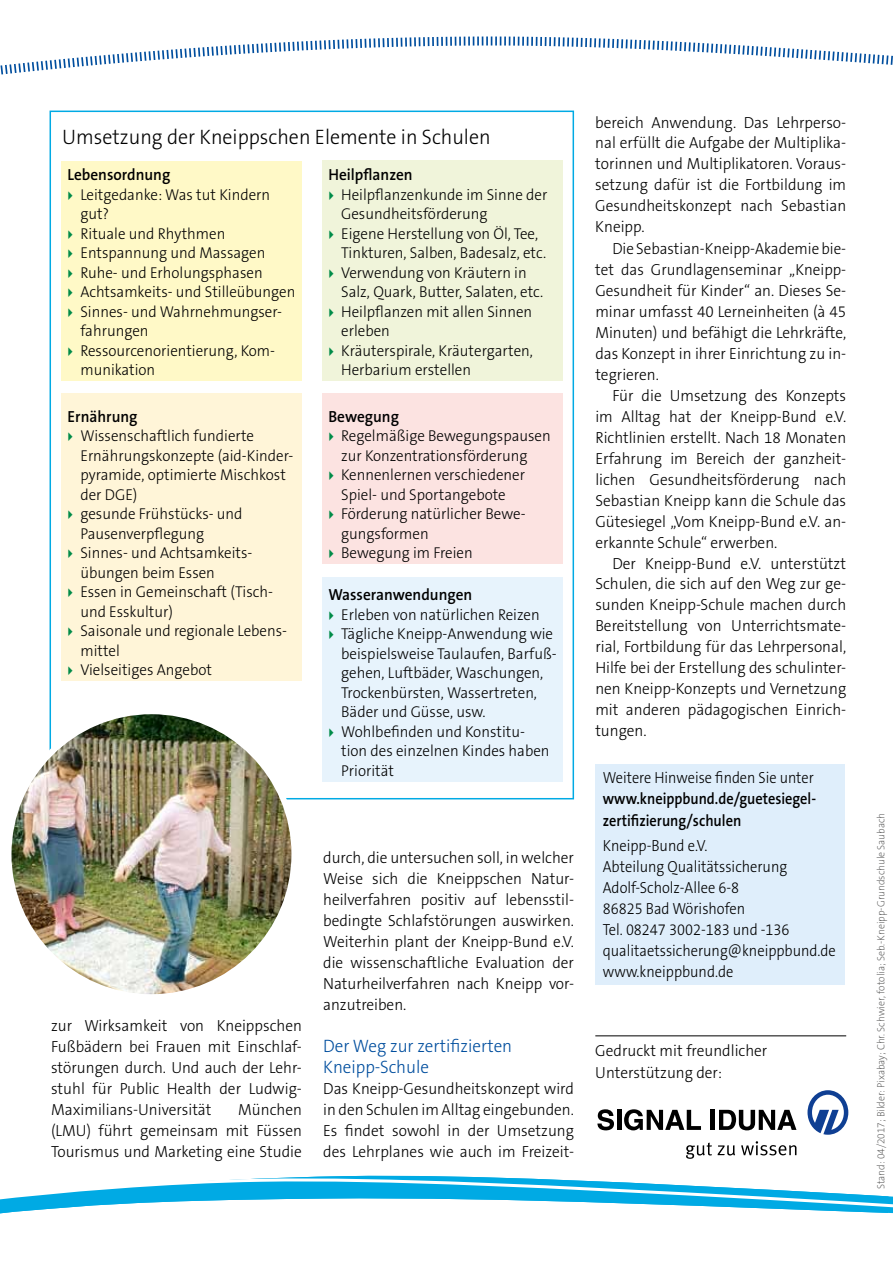
<style>
.page{position:relative;width:893px;height:1263px;background:#fff}
.page>*{position:absolute;margin:0;border:0;box-sizing:border-box;transform-origin:0 0}
.t1{font:300 21px "The Sans B3";color:#000;scale:.95 1}
.t2{font:300 18px/21px "The Sans B3";color:#004e9e;scale:.95 1}
.t3{font:300 16.2px/21px "The Sans B3";color:#000;text-align:justify;scale:.95 1}
.t4{font:300 16.2px/21px "The Sans B3";color:#000;text-align:justify;scale:.93 1}
.t5{font:300 16.2px/21px "The Sans B3";color:#000;scale:.9 1}
.t6{font:600 16.2px "The Sans B6";color:#000;scale:.95 1}
.t7{font:600 16.2px/21.8px "The Sans B6";color:#000;scale:.89 1}
.t8{font:300 16.2px "The Sans B3";color:#000;scale:.89 1}
.t9{font:300 15.75px/19.5px "The Sans B3";color:#000;scale:.95 1}
.t10{font:200 10.5px "The Sans B2";color:#565655;scale:.95 1}
</style>
<div class="page">
<svg style="left:0;top:36px;width:893px;height:39px"></svg>
<div style="left:595px;top:764px;width:250px;height:220px;background:#dfeefb"></div>
<div style="left:62px;top:162px;width:240px;height:219px;background:#fff9c7"></div>
<div style="left:62px;top:394px;width:240px;height:287px;background:#fff5d8"></div>
<div style="left:322px;top:160px;width:241px;height:221px;background:#f0f4da"></div>
<div style="left:322px;top:394px;width:241px;height:170px;background:#fce3e1"></div>
<div style="left:322px;top:577px;width:241px;height:205px;background:#e7f3fc"></div>
<svg style="left:597px;top:1109px;width:17px;height:21px"></svg>
<hr style="left:617px;top:1110px;width:4px;height:20px;background:#000">
<svg style="left:624px;top:1109px;width:77px;height:21px"></svg>
<hr style="left:711px;top:1110px;width:4px;height:20px;background:#000">
<svg style="left:719px;top:1110px;width:77px;height:20px"></svg>
<svg style="left:686px;top:1142px;width:26px;height:17px"></svg>
<svg style="left:718px;top:1145px;width:17px;height:10px"></svg>
<svg style="left:741px;top:1141px;width:55px;height:14px"></svg>
<svg style="left:807px;top:1090px;width:41px;height:45px"></svg>
<hr style="left:595px;top:1035px;width:251px;height:1px;background:#000">
<img style="left:13px;top:711px;width:281px;height:282px">
<svg style="left:0;top:1175px;width:893px;height:39px"></svg>
<p class="t1" style="left:62px;top:125px;width:452px">Umsetzung der Kneippschen Elemente in Schulen</p>
<p class="t6" style="left:68px;top:166px;width:110px">Lebensordnung</p>
<p class="t9" style="left:80px;top:185px;width:228px">Leitgedanke: Was tut Kindern gut?<br>Rituale und Rhythmen<br>Entspannung und Massagen<br>Ruhe- und Erholungsphasen<br>Achtsamkeits- und Stilleübungen<br>Sinnes- und Wahrnehmungser&shy;fahrungen<br>Ressourcenorientierung, Kom&shy;munikation</p>
<p class="t6" style="left:68px;top:407px;width:75px">Ernährung</p>
<p class="t9" style="left:80px;top:426px;width:226px">Wissenschaftlich fundierte<br>Ernährungskonzepte (aid-Kinder&shy;pyramide, optimierte Mischkost der DGE)<br>gesunde Frühstücks- und<br>Pausenverpflegung<br>Sinnes- und Achtsamkeits&shy;übungen beim Essen<br>Essen in Gemeinschaft (Tisch&shy;und Esskultur)<br>Saisonale und regionale Lebens&shy;mittel<br>Vielseitiges Angebot</p>
<p class="t6" style="left:328px;top:166px;width:90px">Heilpflanzen</p>
<p class="t9" style="left:341px;top:185px;width:219px">Heilpflanzenkunde im Sinne der<br>Gesundheitsförderung<br>Eigene Herstellung von Öl, Tee,<br>Tinkturen, Salben, Badesalz, etc.<br>Verwendung von Kräutern in<br>Salz, Quark, Butter, Salaten, etc.<br>Heilpflanzen mit allen Sinnen erleben<br>Kräuterspirale, Kräutergarten,<br>Herbarium erstellen</p>
<p class="t6" style="left:328px;top:407px;width:76px">Bewegung</p>
<p class="t9" style="left:341px;top:426px;width:222px">Regelmäßige Bewegungspausen zur Konzentrationsförderung<br>Kennenlernen verschiedener<br>Spiel- und Sportangebote<br>Förderung natürlicher Bewe&shy;gungsformen<br>Bewegung im Freien</p>
<p class="t6" style="left:328px;top:586px;width:153px">Wasseranwendungen</p>
<p class="t9" style="left:341px;top:605px;width:228px">Erleben von natürlichen Reizen<br>Tägliche Kneipp-Anwendung wie beispielsweise Taulaufen, Barfuß&shy;gehen, Luftbäder, Waschungen,<br>Trockenbürsten, Wassertreten,<br>Bäder und Güsse, usw.<br>Wohlbefinden und Konstitu-<br>tion des einzelnen Kindes haben<br>Priorität</p>
<p class="t3" style="left:51px;top:1015px;width:266px">zur Wirksamkeit von Kneippschen Fußbädern bei Frauen mit Einschlaf&shy;störungen durch. Und auch der Lehr&shy;stuhl für Public Health der Ludwig-Maximilians-Universität</p>
<p class="t3" style="left:51px;top:1099px;width:266px;text-indent:187px">München (LMU) führt gemeinsam mit Füssen Tourismus und Marketing eine Studie</p>
<p class="t3" style="left:323px;top:847px;width:266px">durch, die untersuchen soll, in welcher Weise sich die Kneippschen Natur&shy;heilverfahren positiv auf lebensstil&shy;bedingte Schlafstörungen auswirken.<br>Weiterhin plant der Kneipp-Bund e.V. die wissenschaftliche Evaluation der Naturheilverfahren nach Kneipp vor&shy;anzutreiben.</p>
<p class="t2" style="left:323px;top:1035px;width:200px">Der Weg zur zertifizierten<br>Kneipp-Schule</p>
<p class="t3" style="left:323px;top:1078px;width:266px">Das Kneipp-Gesundheitskonzept wird in den Schulen im Alltag eingebunden.<br>Es findet sowohl in der Umsetzung des Lehrplanes wie auch im Freizeit-</p>
<p class="t3" style="left:595px;top:112px;width:266px">bereich Anwendung. Das Lehrperso&shy;nal erfüllt die Aufgabe der Multiplika&shy;torinnen und Multiplikatoren. Voraus&shy;setzung dafür ist die Fortbildung im Gesundheitskonzept nach Sebastian Kneipp.</p>
<p class="t4" style="left:595px;top:238px;width:271px;text-indent:17px">Die Sebastian-Kneipp-Akademie bie&shy;tet das Grundlagenseminar „Kneipp-Gesundheit für Kinder“ an. Dieses Se&shy;minar umfasst 40 Lerneinheiten (à 45<br>Minuten) und befähigt die Lehrkräfte, das Konzept in ihrer Einrichtung zu in&shy;tegrieren.</p>
<p class="t3" style="left:595px;top:385px;width:266px;text-indent:17px">Für die Umsetzung des Konzepts im Alltag hat der Kneipp-Bund e.V.<br>Richtlinien erstellt. Nach 18 Monaten Erfahrung im Bereich der ganzheit&shy;lichen Gesundheitsförderung nach Sebastian Kneipp kann die Schule das Gütesiegel „Vom Kneipp-Bund e.V. an&shy;erkannte Schule“ erwerben.</p>
<p class="t3" style="left:595px;top:553px;width:266px;text-indent:17px">Der Kneipp-Bund e.V. unterstützt Schulen, die sich auf den Weg zur ge&shy;sunden Kneipp-Schule machen durch Bereitstellung von Unterrichtsmate&shy;rial, Fortbildung für das Lehrpersonal, Hilfe bei der Erstellung des schulinter&shy;nen Kneipp-Konzepts und Vernetzung mit anderen pädagogischen Einrich&shy;tungen.</p>
<p class="t8" style="left:603px;top:769px;width:239px">Weitere Hinweise finden Sie unter</p>
<p class="t7" style="left:603px;top:788px;width:241px">www.kneippbund.de/guetesiegel&shy;zertifizierung/schulen</p>
<p class="t5" style="left:603px;top:835px;width:261px">Kneipp-Bund e.V.<br>Abteilung Qualitätssicherung<br>Adolf-Scholz-Allee 6-8<br>86825 Bad Wörishofen<br>Tel. 08247 3002-183 und -136 qualitaetssicherung@kneippbund.de www.kneippbund.de</p>
<p class="t3" style="left:595px;top:1040px;width:183px;line-height:21.8px">Gedruckt mit freundlicher<br>Unterstützung der:</p>
<p class="t10" style="left:875px;top:1189px;width:398px;rotate:-90deg">Stand: 04/2017; Bilder: Pixabay; Chr. Schwier, fotolia; Seb.-Kneipp-Grundschule Saubach</p>
</div>
